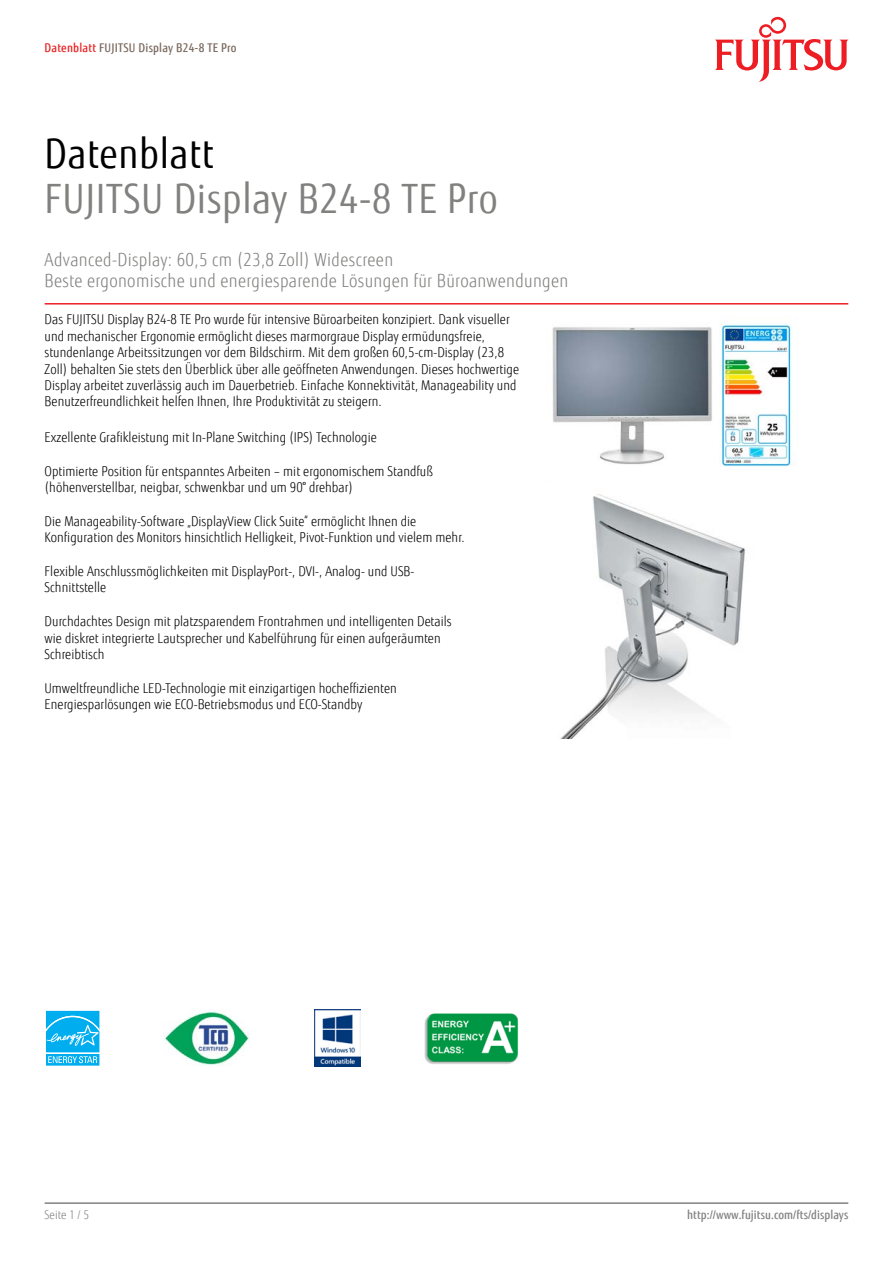
<style>
.page{position:relative;width:893px;height:1263px;background:#fff}
.page>*{position:absolute;margin:0;border:0;box-sizing:border-box;transform-origin:0 0}
.t1{font:40.5px "Fujitsu Sans";letter-spacing:.02em;color:#818280;scale:.9 1}
.t2{font:40.5px "Fujitsu Sans";letter-spacing:.02em;color:#000;scale:.9 1}
.t3{font:300 18px/21px "Fujitsu Sans";letter-spacing:.02em;color:#818280;scale:.9 1}
.t4{font:300 13.5px/16.5px "Fujitsu Sans";letter-spacing:.005em;color:#000;scale:.9 1}
.t5{font:500 12px "Fujitsu Sans";letter-spacing:.005em;color:#818280;scale:.9 1}
.t6{font:500 12px "Fujitsu Sans";letter-spacing:.02em;color:#79695e;scale:.9 1}
.t7{font:300 12px "Fujitsu Sans";letter-spacing:.005em;color:#818280;scale:.9 1}
.s1{color:#e92425}
</style>
<div class="page">
<hr style="left:45px;top:1202px;width:803px;height:2px;background:#818280">
<hr style="left:45px;top:303px;width:803px;height:2px;background:#ed1d24">
<svg style="left:715px;top:17px;width:133px;height:65px"></svg>
<img style="left:552px;top:324px;width:242px;height:143px">
<img style="left:560px;top:494px;width:185px;height:245px">
<div style="left:45px;top:1009px;width:56px;height:45px;background:#def4fc"></div>
<svg style="left:45px;top:1011px;width:56px;height:55px;background:#37bff2"></svg>
<img style="left:165px;top:1011px;width:84px;height:54px">
<img style="left:314px;top:1009px;width:46px;height:58px">
<img style="left:424px;top:1013px;width:95px;height:51px">
<p class="t6" style="left:45px;top:40px;width:215px"><span class="s1">Datenblatt</span> FUJITSU Display B24-8 TE Pro</p>
<h1 class="t2" style="left:45px;top:130px;width:189px">Datenblatt</h1>
<h1 class="t1" style="left:45px;top:175px;width:505px">FUJITSU Display B24-8 TE Pro</h1>
<h2 class="t3" style="left:45px;top:249px;width:583px">Advanced-Display: 60,5 cm (23,8 Zoll) Widescreen<br>Beste ergonomische und energiesparende Lösungen für Büroanwendungen</h2>
<p class="t4" style="left:45px;top:311px;width:529px">Das FUJITSU Display B24-8 TE Pro wurde für intensive Büroarbeiten konzipiert. Dank visueller und mechanischer Ergonomie ermöglicht dieses marmorgraue Display ermüdungsfreie, stundenlange Arbeitssitzungen vor dem Bildschirm. Mit dem großen 60,5-cm-Display (23,8<br>Zoll) behalten Sie stets den Überblick über alle geöffneten Anwendungen. Dieses hochwertige Display arbeitet zuverlässig auch im Dauerbetrieb. Einfache Konnektivität, Manageability und Benutzerfreundlichkeit helfen Ihnen, Ihre Produktivität zu steigern.</p>
<p class="t4" style="left:45px;top:429px;width:371px">Exzellente Grafikleistung mit In-Plane Switching (IPS) Technologie</p>
<p class="t4" style="left:45px;top:463px;width:433px">Optimierte Position für entspanntes Arbeiten – mit ergonomischem Standfuß (höhenverstellbar, neigbar, schwenkbar und um 90° drehbar)</p>
<p class="t4" style="left:45px;top:513px;width:468px">Die Manageability-Software „DisplayView Click Suite“ ermöglicht Ihnen die<br>Konfiguration des Monitors hinsichtlich Helligkeit, Pivot-Funktion und vielem mehr.</p>
<p class="t4" style="left:45px;top:563px;width:412px">Flexible Anschlussmöglichkeiten mit DisplayPort-, DVI-, Analog- und USB-<br>Schnittstelle</p>
<p class="t4" style="left:45px;top:613px;width:454px">Durchdachtes Design mit platzsparendem Frontrahmen und intelligenten Details wie diskret integrierte Lautsprecher und Kabelführung für einen aufgeräumten<br>Schreibtisch</p>
<p class="t4" style="left:45px;top:680px;width:393px">Umweltfreundliche LED-Technologie mit einzigartigen hocheffizienten<br>Energiesparlösungen wie ECO-Betriebsmodus und ECO-Standby</p>
<p class="t7" style="left:45px;top:1208px;width:51px">Seite 1 / 5</p>
<p class="t5" style="left:687px;top:1208px;width:181px">http://www.fujitsu.com/fts/displays</p>
</div>
